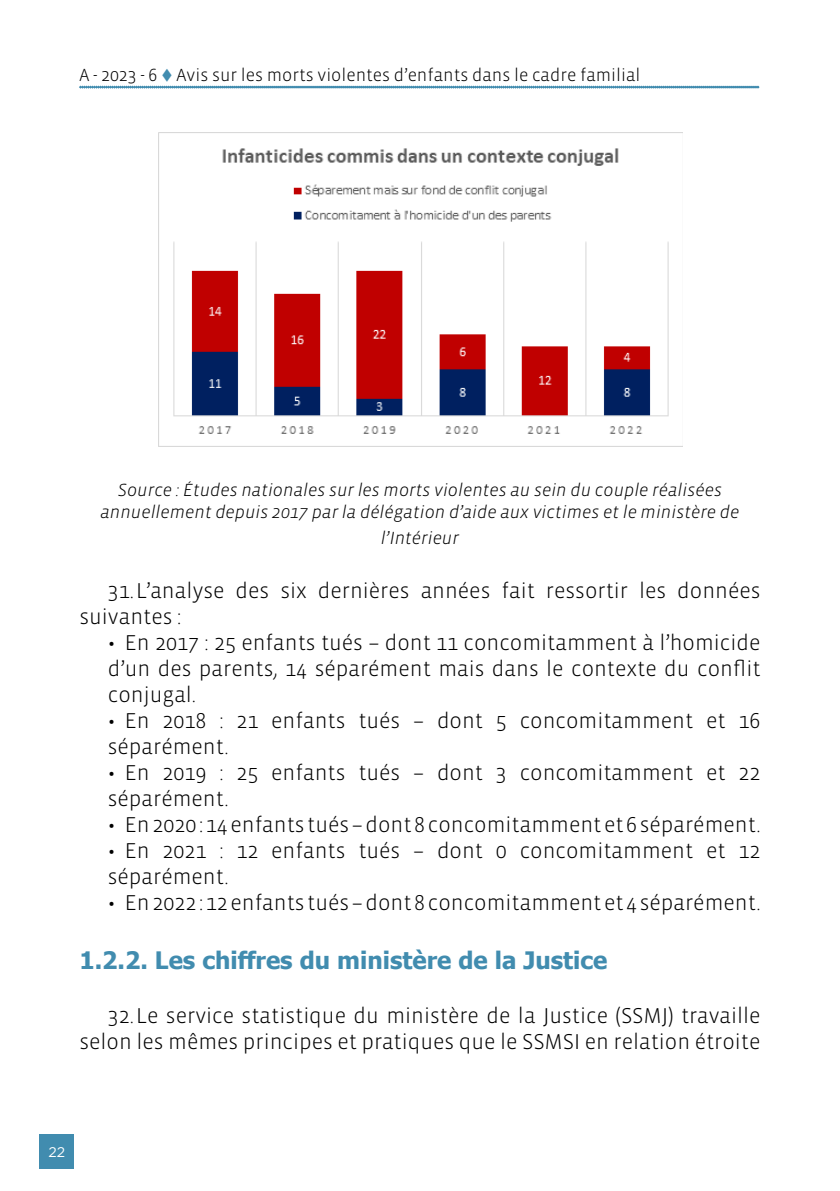
<style>
.page{position:relative;width:840px;height:1191px;background:#fff}
.page>*{position:absolute;margin:0;border:0;box-sizing:border-box;transform-origin:0 0}
.t1{font:700 24px "Tahoma";color:#418caf}
.t2{font:300 22px/26px "Vista Sans OT";color:#000}
.t3{font:italic 300 18px/22px "Vista Sans OT";color:#000;text-align:center}
.t4{font:300 18px "Vista Sans OT";color:#000}
.t5{font:14px "Gotham";color:#fff}
.s1{color:#418caf}
</style>
<div class="page">
<div style="left:40px;top:1134px;width:34px;height:34px;background:#418caf"></div>
<svg style="left:79px;top:86px;width:679px;height:2px"></svg>
<img style="left:158px;top:132px;width:524px;height:314px">
<p class="t4" style="left:79px;top:67px;width:562px">A - 2023 - 6 <span class="s1">▼</span> Avis sur les morts violentes d’enfants dans le cadre familial</p>
<p class="t3" style="left:100px;top:479px;width:640px">Source : Études nationales sur les morts violentes au sein du couple réalisées annuellement depuis 2017 par la délégation d’aide aux victimes et le ministère de</p>
<p class="t3" style="left:381px;top:527px;width:79px">l’Intérieur</p>
<p class="t2" style="left:79px;top:579px;width:682px;text-indent:28px">31. L’analyse des six dernières années fait ressortir les données suivantes :</p>
<p class="t2" style="left:108px;top:631px;width:654px;text-align:justify">• En 2017 : 25 enfants tués – dont 11 concomitamment à l’homicide d’un des parents, 14 séparément mais dans le contexte du conflit conjugal.</p>
<p class="t2" style="left:108px;top:709px;width:653px">• En 2018 : 21 enfants tués – dont 5 concomitamment et 16 séparément.</p>
<p class="t2" style="left:108px;top:761px;width:653px">• En 2019 : 25 enfants tués – dont 3 concomitamment et 22 séparément.</p>
<p class="t2" style="left:108px;top:813px;width:653px">• En 2020 : 14 enfants tués – dont 8 concomitamment et 6 séparément.</p>
<p class="t2" style="left:108px;top:839px;width:653px">• En 2021 : 12 enfants tués – dont 0 concomitamment et 12 séparément.</p>
<p class="t2" style="left:108px;top:891px;width:653px">• En 2022 : 12 enfants tués – dont 8 concomitamment et 4 séparément.</p>
<p class="t1" style="left:79px;top:943px;width:529px">1.2.2. Les chiffres du ministère de la Justice</p>
<p class="t2" style="left:79px;top:1003px;width:682px;text-align:right">32. Le service statistique du ministère de la Justice (SSMJ) travaille selon les mêmes principes et pratiques que le SSMSI en relation étroite</p>
<p class="t5" style="left:48px;top:1145px;width:18px">22</p>
</div>
